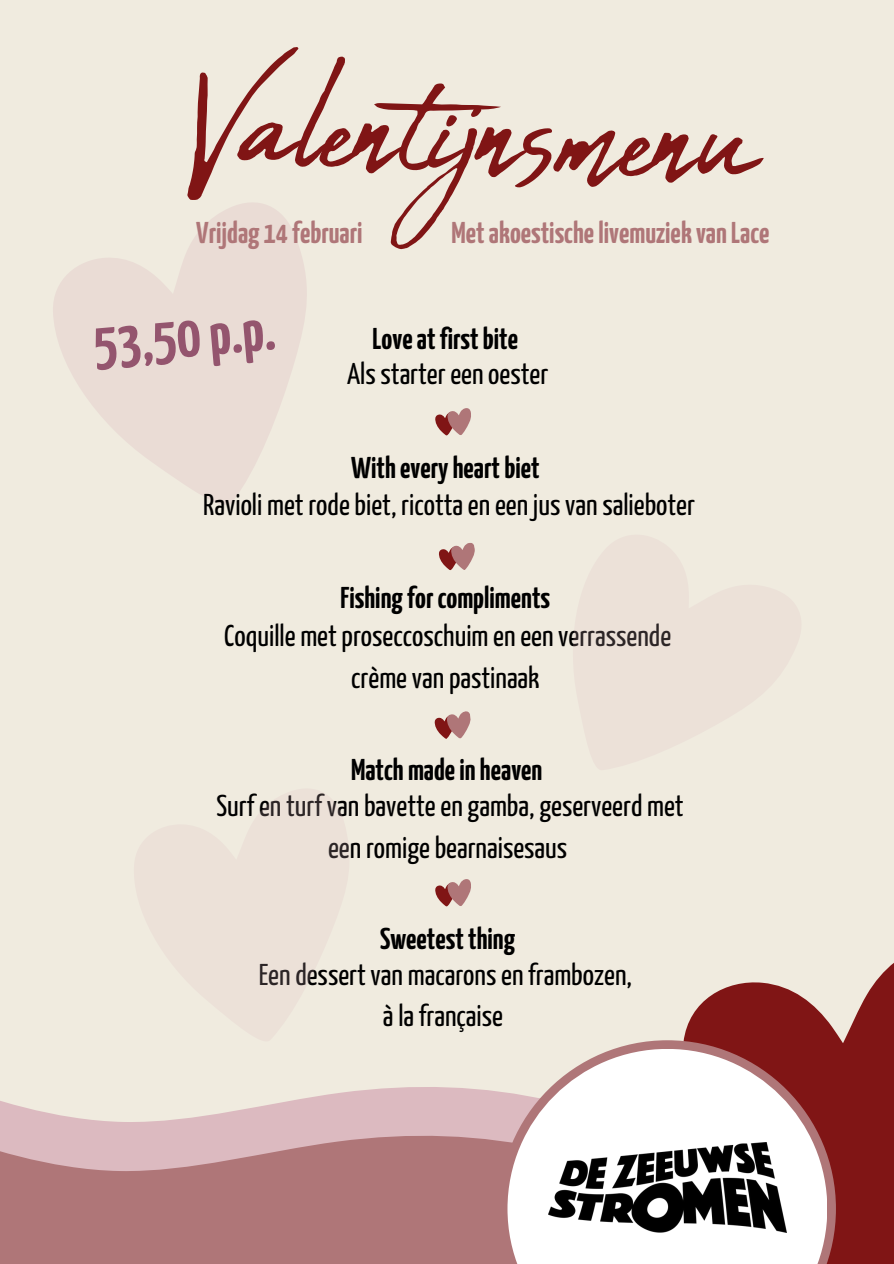
<style>
.page{position:relative;width:894px;height:1264px;background:#fff}
.page>*{position:absolute;margin:0;border:0;box-sizing:border-box;transform-origin:0 0}
.t1{font:200.25px "Abuget";color:#801515}
.t2{font:700 60px "Yanone Kaffeesatz";color:#94556e}
.t3{font:30px/41.5px "Yanone Kaffeesatz";color:#000;text-align:center}
.t4{font:700 30px "Yanone Kaffeesatz";color:#000}
.t5{font:700 30px "Yanone Kaffeesatz";color:#af7678}
</style>
<div class="page">
<div style="left:0;top:0;width:893px;height:1263px;background:#f0ebdf"></div>
<svg style="left:53px;top:203px;width:254px;height:302px;fill:#eadcd5"></svg>
<svg style="left:0;top:1087px;width:498px;height:176px;fill:#af7678"></svg>
<svg style="left:683px;top:963px;width:210px;height:300px;fill:#801515"></svg>
<svg style="left:498px;top:1040px;width:337px;height:223px"></svg>
<svg style="left:507px;top:1048px;width:320px;height:215px;fill:#fff"></svg>
<img style="left:548px;top:1142px;width:238px;height:90px">
<svg style="left:435px;top:408px;width:36px;height:28px"></svg>
<svg style="left:439px;top:543px;width:36px;height:28px"></svg>
<svg style="left:434px;top:711px;width:37px;height:28px"></svg>
<svg style="left:435px;top:879px;width:36px;height:28px"></svg>
<h1 class="t1" style="left:192px;top:6px;width:573px;rotate:2deg">Valentijnsmenu</h1>
<h3 class="t5" style="left:196px;top:220px;width:168px">Vrijdag 14 februari</h3>
<h3 class="t5" style="left:451px;top:220px;width:319px">MetakoestischelivemuziekvanLace</h3>
<h3 class="t2" style="left:91px;top:321px;width:184px;rotate:-5deg">53,50 p.p.</h3>
<p class="t4" style="left:372px;top:327px;width:147px">Loveatfirstbite</p>
<h2 class="t3" style="left:347px;top:355px;width:203px">Als starter een oester</h2>
<p class="t4" style="left:351px;top:456px;width:190px">Witheveryheartbiet</p>
<p class="t3" style="left:203px;top:485px;width:493px">Ravioli met rode biet, ricotta en eenjus van salieboter</p>
<h3 class="t4" style="left:340px;top:586px;width:211px">Fishingforcompliments</h3>
<p class="t3" style="left:224px;top:617px;width:448px">Coquille met proseccoschuim en een verrassende crème van pastinaak</p>
<h3 class="t4" style="left:351px;top:758px;width:193px">Match madeinheaven</h3>
<p class="t3" style="left:216px;top:787px;width:468px">Surf en turfvan bavette en gamba, geserveerd met een romige bearnaisesaus</p>
<p class="t4" style="left:380px;top:927px;width:137px">Sweetestthing</p>
<p class="t3" style="left:258px;top:955px;width:375px">Een dessert van macarons en frambozen,</p>
<p class="t3" style="left:383px;top:997px;width:121px">à la française</p>
</div>
